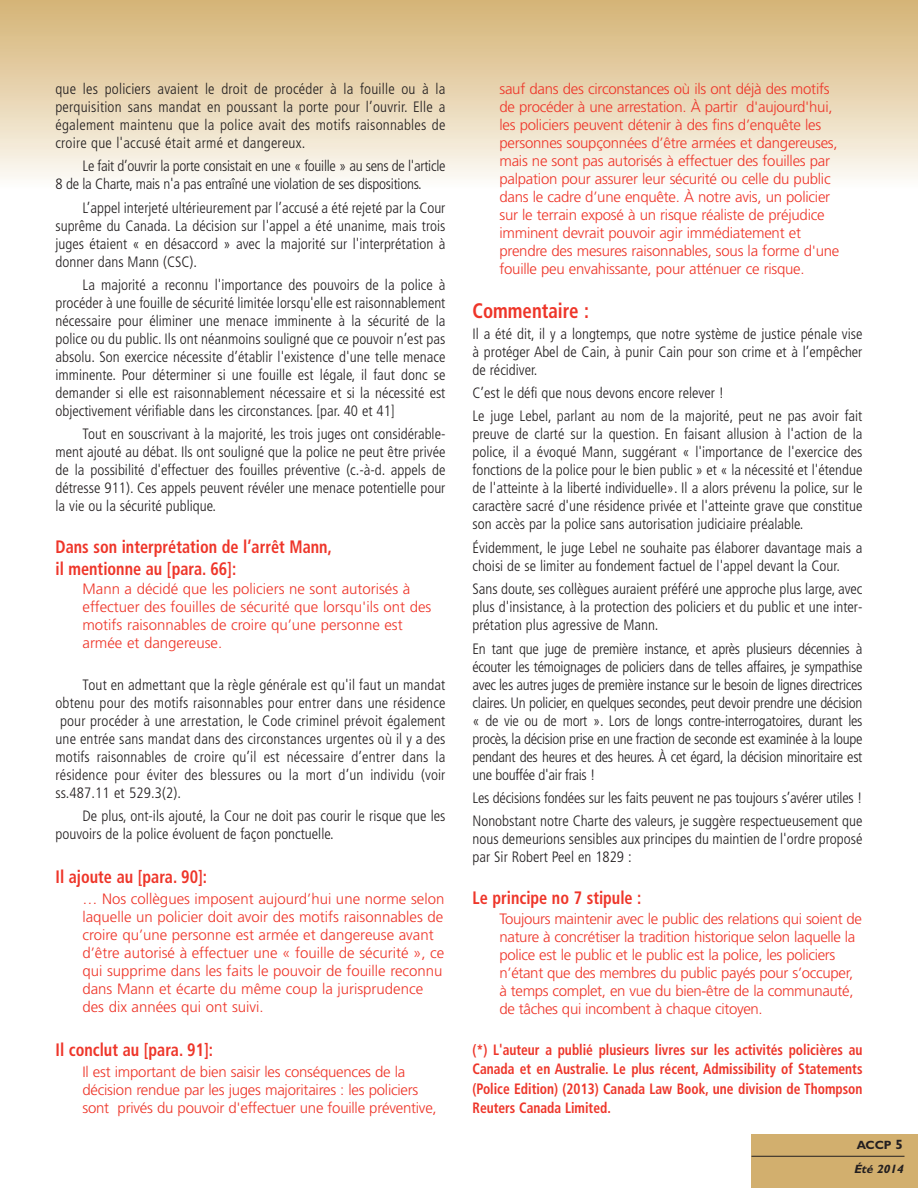
<style>
.page{position:relative;width:918px;height:1188px;background:#fff}
.page>*{position:absolute;margin:0;border:0;box-sizing:border-box;transform-origin:0 0}
.t1{font:700 condensed 21px "Frutiger";color:#ee3529;scale:.9 1}
.t2{font:700 condensed 18px/21.6px "Frutiger";color:#ee3529;scale:.9 1}
.t3{font:300 condensed 15px/18px "Frutiger";color:#231f20;text-align:justify}
.t4{font:300 15px/18px "Frutiger";letter-spacing:-.015em;color:#ee3529}
.t5{font:700 condensed 15px/19.5px "Frutiger";color:#ee3529;text-align:justify;scale:.9 1}
.t6{font:300 condensed 15px/18px "Frutiger";letter-spacing:-.02em;color:#231f20}
.t7{font:italic 12px/24px "Garrison Sans BOLD";color:#231f20}
.s1{font-style:normal}
.s2{font-style:normal;font-size:13.5px}
</style>
<div class="page">
<div style="left:752px;top:1134px;width:166px;height:54px;background:#d2af6e"></div>
<hr style="left:752px;top:1156px;width:152px;height:1px;background:#231f20">
<p class="t3" style="left:56px;top:81px;width:392px">que les policiers avaient le droit de procéder à la fouille ou à la perquisition sans mandat en poussant la porte pour l’ouvrir. Elle a également maintenu que la police avait des motifs raisonnables de croire que l'accusé était armé et dangereux.</p>
<p class="t6" style="left:55px;top:158px;width:392px;text-indent:27px">Le fait d’ouvrir la porte consistait en une « fouille » au sens de l'article<br>8 de la Charte, mais n'a pas entraîné une violation de ses dispositions.</p>
<p class="t3" style="left:55px;top:200px;width:392px;text-indent:27px">L’appel interjeté ultérieurement par l’accusé a été rejeté par la Cour suprême du Canada. La décision sur l'appel a été unanime, mais trois juges étaient « en désaccord » avec la majorité sur l'interprétation à donner dans Mann (CSC).</p>
<p class="t3" style="left:55px;top:277px;width:392px;text-indent:27px">La majorité a reconnu l'importance des pouvoirs de la police à procéder à une fouille de sécurité limitée lorsqu'elle est raisonnablement nécessaire pour éliminer une menace imminente à la sécurité de la police ou du public. Ils ont néanmoins souligné que ce pouvoir n’est pas absolu. Son exercice nécessite d’établir l'existence d'une telle menace imminente. Pour déterminer si une fouille est légale, il faut donc se demander si elle est raisonnablement nécessaire et si la nécessité est objectivement vérifiable dans les circonstances. [par. 40 et 41]</p>
<p class="t3" style="left:55px;top:426px;width:392px;text-indent:27px">Tout en souscrivant à la majorité, les trois juges ont considérable&shy;ment ajouté au débat. Ils ont souligné que la police ne peut être privée de la possibilité d'effectuer des fouilles préventive (c.-à-d. appels de détresse 911). Ces appels peuvent révéler une menace potentielle pour la vie ou la sécurité publique.</p>
<p class="t2" style="left:56px;top:538px;width:309px">Dans son interprétation de l’arrêt Mann, il mentionne au [para. 66]:</p>
<p class="t4" style="left:82px;top:581px;width:350px">Mann a décidé que les policiers ne sont autorisés à effectuer des fouilles de sécurité que lorsqu'ils ont des motifs raisonnables de croire qu’une personne est armée et dangereuse.</p>
<p class="t3" style="left:82px;top:677px;width:365px">Tout en admettant que la règle générale est qu'il faut un mandat</p>
<p class="t3" style="left:56px;top:695px;width:392px">obtenu pour des motifs raisonnables pour entrer dans une résidence</p>
<p class="t3" style="left:60px;top:713px;width:387px">pour procéder à une arrestation, le Code criminel prévoit également</p>
<p class="t3" style="left:56px;top:731px;width:392px">une entrée sans mandat dans des circonstances urgentes où il y a des</p>
<p class="t3" style="left:56px;top:749px;width:392px">motifs raisonnables de croire qu’il est nécessaire d’entrer dans la</p>
<p class="t3" style="left:56px;top:767px;width:392px">résidence pour éviter des blessures ou la mort d’un individu (voir</p>
<p class="t3" style="left:56px;top:785px;width:127px">ss.487.11 et 529.3(2).</p>
<p class="t3" style="left:56px;top:808px;width:392px;text-indent:27px">De plus, ont-ils ajouté, la Cour ne doit pas courir le risque que les pouvoirs de la police évoluent de façon ponctuelle.</p>
<p class="t2" style="left:56px;top:868px;width:170px">Il ajoute au [para. 90]:</p>
<p class="t4" style="left:82px;top:891px;width:363px">… Nos collègues imposent aujourd’hui une norme selon laquelle un policier doit avoir des motifs raisonnables de croire qu’une personne est armée et dangereuse avant d’être autorisé à effectuer une « fouille de sécurité », ce qui supprime dans les faits le pouvoir de fouille reconnu dans Mann et écarte du même coup la jurisprudence des dix années qui ont suivi.</p>
<p class="t2" style="left:56px;top:1041px;width:177px">Il conclut au [para. 91]:</p>
<p class="t4" style="left:82px;top:1064px;width:356px">Il est important de bien saisir les conséquences de la décision rendue par les juges majoritaires : les policiers sont privés du pouvoir d'effectuer une fouille préventive,</p>
<p class="t4" style="left:499px;top:81px;width:341px">sauf dans des circonstances où ils ont déjà des motifs de procéder à une arrestation. À partir d'aujourd'hui, les policiers peuvent détenir à des fins d’enquête les personnes soupçonnées d’être armées et dangereuses, mais ne sont pas autorisés à effectuer des fouilles par palpation pour assurer leur sécurité ou celle du public dans le cadre d’une enquête. À notre avis, un policier sur le terrain exposé à un risque réaliste de préjudice imminent devrait pouvoir agir immédiatement et prendre des mesures raisonnables, sous la forme d'une fouille peu envahissante, pour atténuer ce risque.</p>
<h1 class="t1" style="left:473px;top:302px;width:131px">Commentaire :</h1>
<p class="t3" style="left:472px;top:326px;width:392px">Il a été dit, il y a longtemps, que notre système de justice pénale vise à protéger Abel de Cain, à punir Cain pour son crime et à l’empêcher de récidiver.</p>
<p class="t3" style="left:472px;top:382px;width:392px;line-height:23.4px">C’est le défi que nous devons encore relever !<br>Le juge Lebel, parlant au nom de la majorité, peut ne pas avoir fait</p>
<p class="t3" style="left:472px;top:426px;width:392px">preuve de clarté sur la question. En faisant allusion à l'action de la police, il a évoqué Mann, suggérant « l'importance de l'exercice des fonctions de la police pour le bien public » et « la nécessité et l'étendue de l'atteinte à la liberté individuelle». Il a alors prévenu la police, sur le caractère sacré d'une résidence privée et l'atteinte grave que constitue son accès par la police sans autorisation judiciaire préalable.</p>
<p class="t3" style="left:472px;top:540px;width:392px">Évidemment, le juge Lebel ne souhaite pas élaborer davantage mais a choisi de se limiter au fondement factuel de l'appel devant la Cour.</p>
<p class="t3" style="left:472px;top:581px;width:392px">Sans doute, ses collègues auraient préféré une approche plus large, avec plus d'insistance, à la protection des policiers et du public et une inter&shy;prétation plus agressive de Mann.</p>
<p class="t3" style="left:472px;top:641px;width:392px">En tant que juge de première instance, et après plusieurs décennies à écouter les témoignages de policiers dans de telles affaires, je sympathise avec les autres juges de première instance sur le besoin de lignes directrices claires. Un policier, en quelques secondes, peut devoir prendre une décision « de vie ou de mort ». Lors de longs contre-interrogatoires, durant les procès, la décision prise en une fraction de seconde est examinée à la loupe pendant des heures et des heures. À cet égard, la décision minoritaire est une bouffée d'air frais !</p>
<p class="t3" style="left:472px;top:787px;width:392px;line-height:23.4px">Les décisions fondées sur les faits peuvent ne pas toujours s’avérer utiles !<br>Nonobstant notre Charte des valeurs, je suggère respectueusement que</p>
<p class="t3" style="left:472px;top:831px;width:392px">nous demeurions sensibles aux principes du maintien de l'ordre proposé par Sir Robert Peel en 1829 :</p>
<p class="t2" style="left:473px;top:889px;width:189px">Le principe no 7 stipule :</p>
<p class="t4" style="left:500px;top:910px;width:364px">Toujours maintenir avec le public des relations qui soient de nature à concrétiser la tradition historique selon laquelle la police est le public et le public est la police, les policiers n’étant que des membres du public payés pour s’occuper, à temps complet, en vue du bien-être de la communauté, de tâches qui incombent à chaque citoyen.</p>
<p class="t5" style="left:473px;top:1041px;width:435px">(*) L'auteur a publié plusieurs livres sur les activités policières au Canada et en Australie. Le plus récent, Admissibility of Statements (Police Edition) (2013) Canada Law Book, une division de Thompson Reuters Canada Limited.</p>
<p class="t7" style="left:854px;top:1133px;width:54px"><span class="s1">ACCP</span> <span class="s2">5<br></span>Été 2014</p>
</div>
